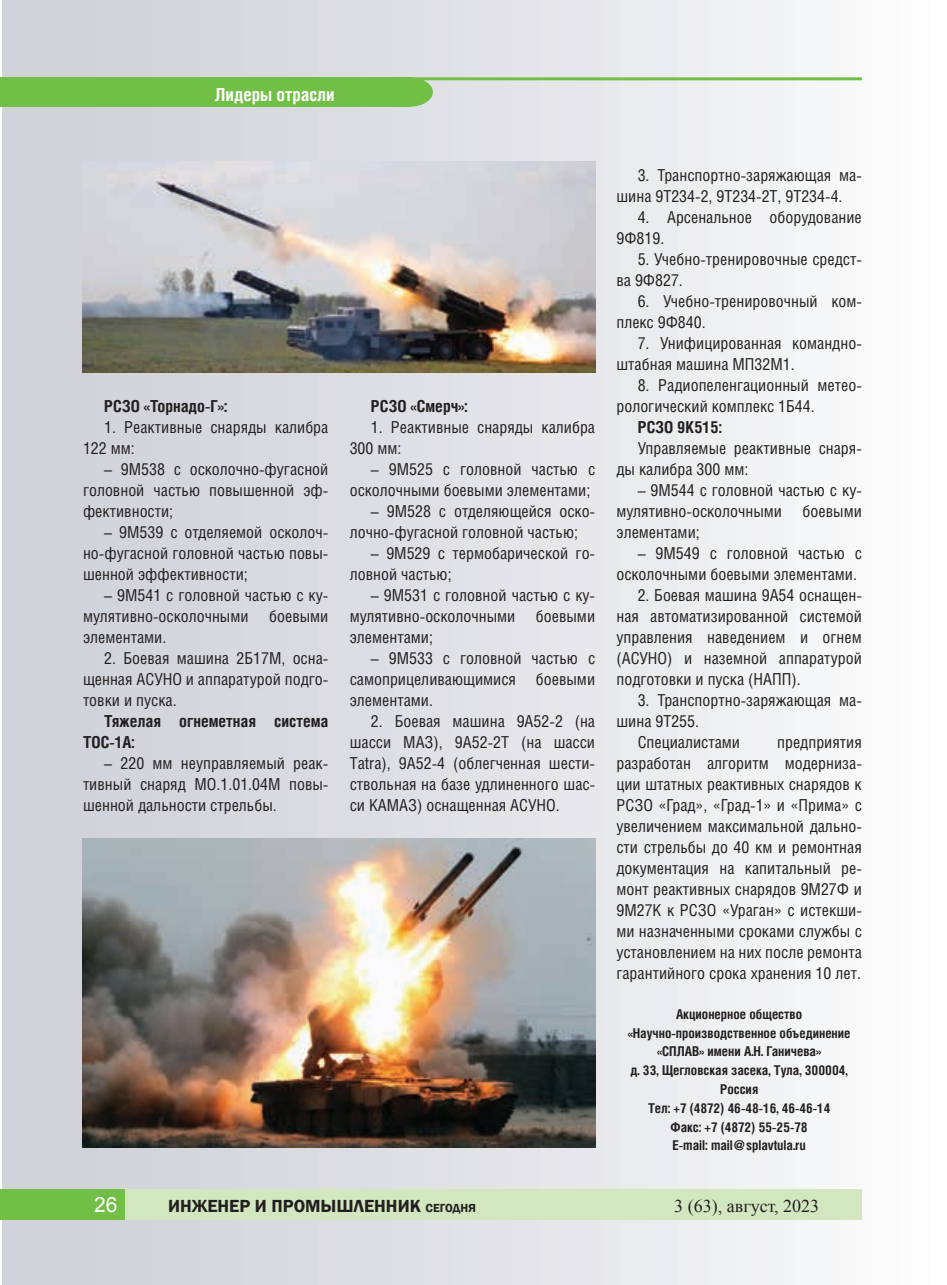
<style>
.page{position:relative;width:947px;height:1285px;background:#fff}
.page>*{position:absolute;margin:0;border:0;box-sizing:border-box;transform-origin:0 0}
.t1{font:21px "Arial";color:#fff}
.t2{font:600 18px "Franklin Gothic";color:#231f20}
.t3{font:18px "Times New Roman";color:#231f20}
.t4{font:700 18px "Helios Cond";color:#fff}
.t5{font:16.5px/21px "Helios Cond";color:#231f20}
.t6{font:700 16.5px/21px "Helios Cond";color:#231f20}
.t7{font:700 13.5px/18.8px "Helios Cond";color:#231f20;text-align:center}
.s1{font-size:12px}
</style>
<div class="page">
<div style="left:3px;top:0;width:943px;height:1284px;background:linear-gradient(to right,#cccdd4,#fafbfb)"></div>
<div style="left:125px;top:1188px;width:736px;height:31px;background:#d2e7c0"></div>
<div style="left:0;top:1188px;width:124px;height:31px;background:#71bf44"></div>
<div style="left:0;top:77px;width:410px;height:30px;background:#71bf44"></div>
<div style="left:386px;top:77px;width:46px;height:30px;background:#71bf44;border-radius:50%"></div>
<hr style="left:410px;top:77px;width:451px;height:3px;background:#71bf44">
<img style="left:83px;top:162px;width:512px;height:210px">
<img style="left:83px;top:838px;width:512px;height:308px">
<p class="t4" style="left:215px;top:88px;width:121px">Лидеры отрасли</p>
<p class="t6" style="left:104px;top:397px;width:124px">РСЗО «Торнадо-Г»:</p>
<p class="t5" style="left:83px;top:418px;width:247px;text-indent:21px">1. Реактивные снаряды калибра<br>122 мм:</p>
<p class="t5" style="left:83px;top:460px;width:247px;text-align:justify;text-indent:21px">– 9М538 с осколочно-фугасной головной частью повышенной эф&shy;фективности;</p>
<p class="t5" style="left:83px;top:523px;width:247px;text-align:justify;text-indent:21px">– 9М539 с отделяемой осколоч&shy;но-фугасной головной частью повы&shy;шенной эффективности;</p>
<p class="t5" style="left:83px;top:586px;width:247px;text-align:justify;text-indent:21px">– 9М541 с головной частью с ку&shy;мулятивно-осколочными боевыми элементами.</p>
<p class="t5" style="left:83px;top:649px;width:247px;text-align:justify;text-indent:21px">2. Боевая машина 2Б17М, осна&shy;щенная АСУНО и аппаратурой подго&shy;товки и пуска.</p>
<p class="t6" style="left:83px;top:712px;width:247px;text-indent:21px">Тяжелая огнеметная система<br>ТОС-1А:</p>
<p class="t5" style="left:83px;top:754px;width:247px;text-align:justify;text-indent:21px">– 220 мм неуправляемый реак&shy;тивный снаряд МО.1.01.04М повы&shy;шенной дальности стрельбы.</p>
<p class="t6" style="left:371px;top:397px;width:98px">РСЗО «Смерч»:</p>
<p class="t5" style="left:349px;top:418px;width:247px;text-indent:21px">1. Реактивные снаряды калибра<br>300 мм:</p>
<p class="t5" style="left:349px;top:460px;width:247px;text-align:right">– 9М525 с головной частью с осколочными боевыми элементами;</p>
<p class="t5" style="left:349px;top:502px;width:247px;text-indent:21px">– 9М528 с отделяющейся оско&shy;лочно-фугасной головной частью;</p>
<p class="t5" style="left:349px;top:544px;width:247px;text-indent:21px">– 9М529 с термобарической го&shy;ловной частью;</p>
<p class="t5" style="left:349px;top:586px;width:247px;text-align:justify;text-indent:21px">– 9М531 с головной частью с ку&shy;мулятивно-осколочными боевыми элементами;</p>
<p class="t5" style="left:349px;top:649px;width:247px;text-align:justify;text-indent:21px">– 9М533 с головной частью с самоприцеливающимися боевыми элементами.</p>
<p class="t5" style="left:349px;top:712px;width:247px;text-align:justify;text-indent:21px">2. Боевая машина 9А52-2 (на шасси МАЗ), 9А52-2Т (на шасси Тatra), 9А52-4 (облегченная шести&shy;ствольная на базе удлиненного шас&shy;си КАМАЗ) оснащенная АСУНО.</p>
<p class="t5" style="left:616px;top:166px;width:247px;text-indent:21px">3. Транспортно-заряжающая ма&shy;шина 9Т234-2, 9Т234-2Т, 9Т234-4.</p>
<p class="t5" style="left:616px;top:208px;width:247px;text-indent:21px">4. Арсенальное оборудование<br>9Ф819.</p>
<p class="t5" style="left:616px;top:250px;width:247px;text-indent:21px">5. Учебно-тренировочные средст&shy;ва 9Ф827.</p>
<p class="t5" style="left:616px;top:292px;width:247px;text-indent:21px">6. Учебно-тренировочный ком&shy;плекс 9Ф840.</p>
<p class="t5" style="left:616px;top:334px;width:247px;text-indent:21px">7. Унифицированная командно&shy;штабная машина МП32М1.</p>
<p class="t5" style="left:616px;top:376px;width:247px;text-indent:21px">8. Радиопеленгационный метео&shy;рологический комплекс 1Б44.</p>
<p class="t6" style="left:637px;top:418px;width:86px">РСЗО 9К515:</p>
<p class="t5" style="left:616px;top:439px;width:247px;text-indent:21px">Управляемые реактивные снаря&shy;ды калибра 300 мм:</p>
<p class="t5" style="left:616px;top:481px;width:247px;text-align:justify;text-indent:21px">– 9М544 с головной частью с ку&shy;мулятивно-осколочными боевыми элементами;</p>
<p class="t5" style="left:616px;top:544px;width:247px;text-align:right">– 9М549 с головной частью с осколочными боевыми элементами.</p>
<p class="t5" style="left:616px;top:586px;width:247px;text-align:justify;text-indent:21px">2. Боевая машина 9А54 оснащен&shy;ная автоматизированной системой управления наведением и огнем (АСУНО) и наземной аппаратурой подготовки и пуска (НАПП).</p>
<p class="t5" style="left:637px;top:691px;width:225px">3. Транспортно-заряжающая ма-</p>
<p class="t5" style="left:616px;top:712px;width:84px">шина 9Т255.</p>
<p class="t5" style="left:637px;top:733px;width:104px">Специалистами</p>
<p class="t5" style="left:616px;top:733px;width:247px;text-align:justify;text-indent:161px">предприятия разработан алгоритм модерниза&shy;ции штатных реактивных снарядов к РСЗО «Град», «Град-1» и «Прима» с увеличением максимальной дально&shy;сти стрельбы до 40 км и ремонтная документация на капитальный ре&shy;монт реактивных снарядов 9М27Ф и 9М27К к РСЗО «Ураган» с истекши&shy;ми назначенными сроками службы с установлением на них после ремонта гарантийного срока хранения 10 лет.</p>
<p class="t7" style="left:627px;top:1005px;width:224px">Акционерное общество «Научно-производственное объединение «СПЛАВ» имени А.Н. Ганичева»<br>д. 33, Щегловская засека, Tула, 300004,<br>Россия<br>Tел: +7 (4872) 46-48-16, 46-46-14<br>Факс: +7 (4872) 55-25-78<br>Е-mail: mail@splavtula.ru</p>
<p class="t1" style="left:94px;top:1190px;width:25px">26</p>
<p class="t2" style="left:168px;top:1195px;width:309px">ИНЖЕНЕР И ПРОМЫШЛЕННИК <span class="s1">СЕГОДНЯ</span></p>
<p class="t3" style="left:674px;top:1193px;width:146px">3 (63), август, 2023</p>
</div>
